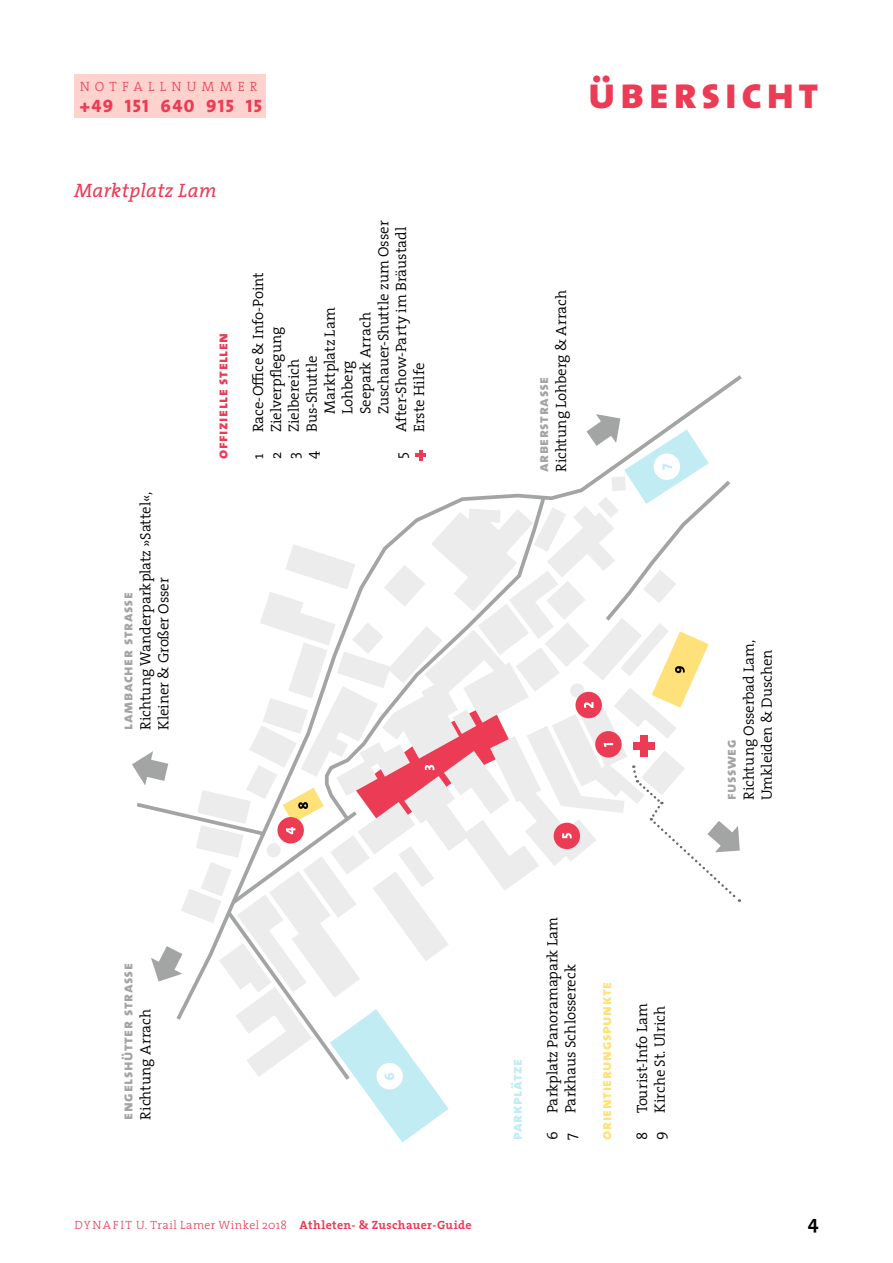
<style>
.page{position:relative;width:893px;height:1263px;background:#fff}
.page>*{position:absolute;margin:0;border:0;box-sizing:border-box;transform-origin:0 0}
.t1{font:45px "The Sans Extra Bold Caps";letter-spacing:.085em;color:#ec3c55}
.t2{font:italic 19.5px "The Serif";letter-spacing:.01em;color:#ec3c55}
.t3{font:700 19.5px "The Sans";color:#000}
.t4{font:18px "The Sans Extra Bold Caps";letter-spacing:.08em;color:#ec3c55}
.t5{font:300 14.85px/17.9px "The Serif";letter-spacing:-.005em;color:#000}
.t6{font:14.85px "The Sans Extra Bold Caps";letter-spacing:.04em;color:#a3a4a4}
.t7{font:14.85px "The Sans Extra Bold Caps";letter-spacing:.04em;color:#ffe17a}
.t8{font:14.85px "The Sans Extra Bold Caps";letter-spacing:.04em;color:#ec3c55}
.t9{font:300 14.85px "The Serif";letter-spacing:.015em;color:#000}
.t10{font:14.85px "The Sans Extra Bold Caps";letter-spacing:.04em;color:#c1ecf4}
.t11{font:300 13.5px "The Serif";letter-spacing:.4em;color:#ec3c55}
.t12{font:300 12px "The Serif";letter-spacing:.05em;color:#ec3c55}
.s1{font-weight:700}
</style>
<div class="page">
<div style="left:74px;top:74px;width:192px;height:44px;background:#ffd2ce"></div>
<svg style="left:132px;top:414px;width:609px;height:728px"></svg>
<hr style="left:415px;top:453px;width:11px;height:4px;background:#ec3c55">
<p class="t11" style="left:80px;top:76px;width:179px">NOTFALLNUMMER</p>
<p class="t4" style="left:80px;top:91px;width:184px">+49 151 640 915 15</p>
<h2 class="t2" style="left:74px;top:174px;width:144px">Marktplatz Lam</h2>
<p class="t5" style="left:136px;top:730px;width:240px;rotate:-90deg">Richtung Wanderparkplatz »Sattel«,<br>Kleiner &amp; Großer Osser</p>
<p class="t6" style="left:115px;top:730px;width:139px;rotate:-90deg">lambacher straße</p>
<p class="t8" style="left:210px;top:459px;width:127px;rotate:-90deg">offizielle stellen</p>
<p class="t5" style="left:374px;top:414px;width:195px;rotate:-90deg">Zuschauer-Shuttle zum Osser</p>
<p class="t5" style="left:392px;top:432px;width:207px;rotate:-90deg">After-Show-Party im Bräustadl<br>Erste Hilfe</p>
<p class="t5" style="left:249px;top:432px;width:162px;rotate:-90deg">Race-Office &amp; Info-Point</p>
<p class="t5" style="left:320px;top:414px;width:108px;rotate:-90deg">Marktplatz Lam</p>
<p class="t5" style="left:356px;top:414px;width:103px;rotate:-90deg">Seepark Arrach</p>
<p class="t5" style="left:267px;top:432px;width:107px;rotate:-90deg">Zielverpflegung</p>
<p class="t5" style="left:284px;top:432px;width:74px;rotate:-90deg">Zielbereich</p>
<p class="t5" style="left:302px;top:459px;width:105px;rotate:-90deg">4 Bus-Shuttle</p>
<p class="t5" style="left:338px;top:414px;width:55px;rotate:-90deg">Lohberg</p>
<p class="t5" style="left:267px;top:459px;width:9px;rotate:-90deg">2</p>
<p class="t5" style="left:392px;top:459px;width:8px;rotate:-90deg">5</p>
<p class="t5" style="left:284px;top:459px;width:8px;rotate:-90deg">3</p>
<p class="t5" style="left:249px;top:459px;width:7px;rotate:-90deg">1</p>
<p class="t6" style="left:115px;top:1119px;width:158px;rotate:-90deg">engelshütter straße</p>
<p class="t9" style="left:133px;top:1119px;width:112px;rotate:-90deg">Richtung Arrach</p>
<h1 class="t1" style="left:588px;top:55px;width:232px">übersicht</h1>
<p class="t5" style="left:552px;top:472px;width:184px;rotate:-90deg">Richtung Lohberg &amp; Arrach</p>
<p class="t6" style="left:531px;top:472px;width:97px;rotate:-90deg">arberstraße</p>
<p class="t10" style="left:504px;top:1140px;width:83px;rotate:-90deg">parkplätze</p>
<p class="t5" style="left:543px;top:1140px;width:224px;rotate:-90deg">6 Parkplatz Panoramapark Lam<br>7</p>
<p class="t5" style="left:561px;top:1113px;width:151px;rotate:-90deg">Parkhaus Schlossereck</p>
<p class="t7" style="left:594px;top:1140px;width:160px;rotate:-90deg">orientierungspunkte</p>
<p class="t5" style="left:633px;top:1140px;width:138px;rotate:-90deg">8 Tourist-Info Lam<br>9 Kirche St. Ulrich</p>
<p class="t5" style="left:739px;top:800px;width:162px;rotate:-90deg">Richtung Osserbad Lam,<br>Umkleiden &amp; Duschen</p>
<p class="t6" style="left:718px;top:800px;width:62px;rotate:-90deg">fussweg</p>
<p class="t12" style="left:74px;top:1215px;width:399px">DY NAFIT U. Trail Lamer Winkel 2018 <span class="s1">Athleten- &amp; Zuschauer-Guide</span></p>
<h2 class="t3" style="left:808px;top:1206px;width:12px">4</h2>
</div>
